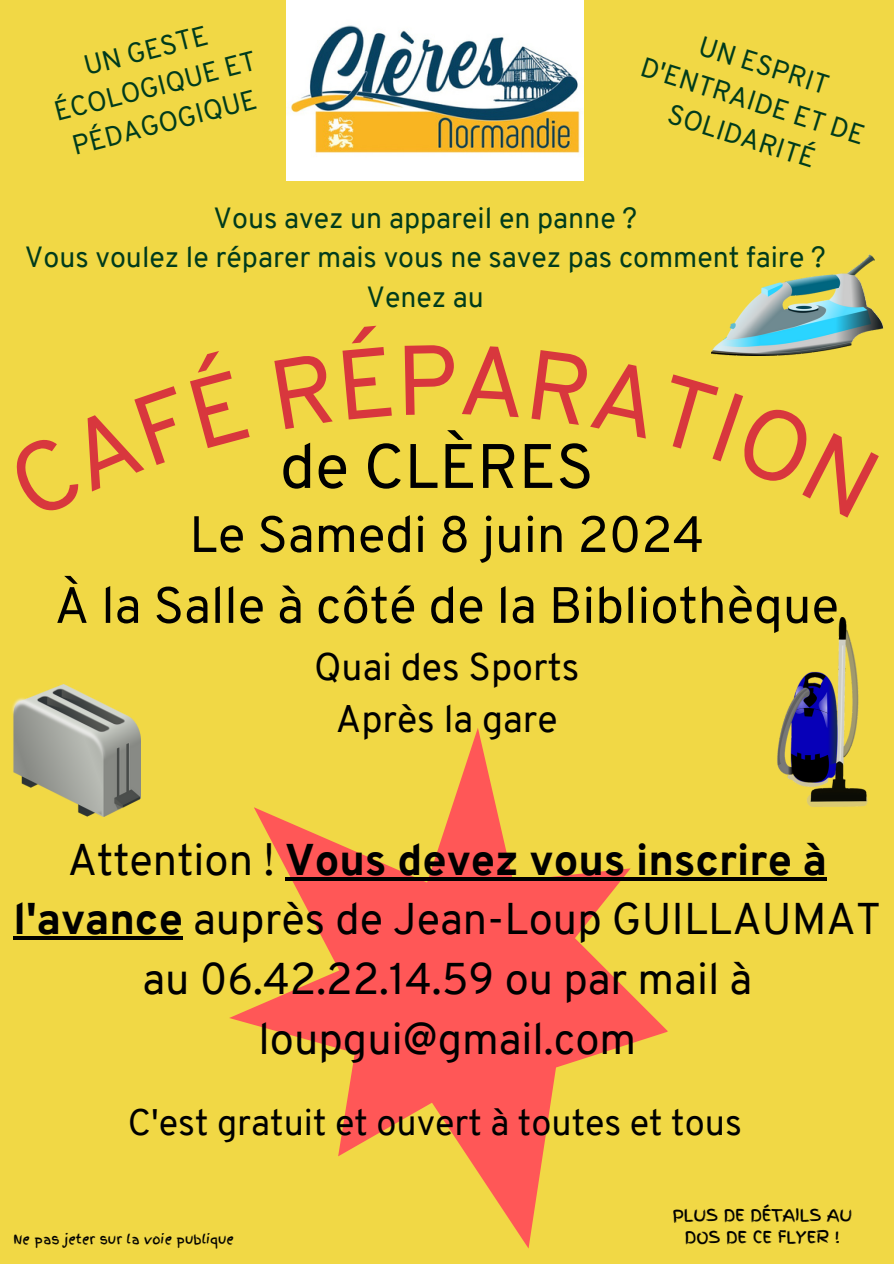
<style>
.page{position:relative;width:894px;height:1264px;background:#fff}
.page>*{position:absolute;margin:0;border:0;box-sizing:border-box;transform-origin:0 0}
.t1{font:62.7px "Overpass";color:#000}
.t2{font:51px/70.8px "Overpass";color:#000;text-align:center}
.t3{font:43.35px/59.7px "Overpass";color:#000;text-align:center}
.t4{font:37.5px/51.8px "Overpass";color:#000;text-align:center}
.t5{font:36px "Overpass";color:#000}
.t6{font:28.5px/39.3px "Overpass";color:#003b1c;text-align:center}
.t7{font:27px/37.2px "Overpass";color:#003b1c;text-align:center}
.t8{font:16.5px/22.5px "Finger Paint";color:#000;text-align:center}
.t9{font:12.75px "Finger Paint";color:#000}
.s1{font-weight:800}
</style>
<div class="page">
<div style="left:0;top:0;width:893px;height:1263px;background:#f1d845"></div>
<svg style="left:131px;top:728px;width:620px;height:521px"></svg>
<img style="left:713px;top:254px;width:170px;height:95px">
<img style="left:12px;top:684px;width:128px;height:132px">
<img style="left:777px;top:617px;width:91px;height:189px">
<img style="left:287px;top:0;width:296px;height:181px">
<svg style="left:285px;top:876px;width:541px;height:4px;fill:#000"></svg>
<hr style="left:14px;top:936px;width:169px;height:3px;background:#000">
<svg style="left:711px;top:349px;width:123px;height:7px"></svg>
<p class="t7" style="left:42px;top:60px;width:209px;rotate:-14deg">UN GESTE<br>ÉCOLOGIQUE ET<br>PÉDAGOGIQUE</p>
<p class="t7" style="left:656px;top:16px;width:235px;rotate:17deg">UN ESPRIT<br>D'ENTRAIDE ET DE<br>SOLIDARITÉ</p>
<p class="t6" style="left:25px;top:201px;width:802px">Vous avez un appareil en panne ?<br>Vous voulez le réparer mais vous ne savez pas comment faire ?<br>Venez au</p>
<h1 class="t1" style="left:280px;top:441px;width:315px">de CLÈRES</h1>
<p class="t2" style="left:55px;top:504px;width:785px">Le Samedi 8 juin 2024<br>À la Salle à côté de la Bibliothèque</p>
<p class="t4" style="left:314px;top:645px;width:266px">Quai des Sports<br>Après la gare</p>
<p class="t3" style="left:14px;top:833px;width:868px">Attention ! <span class="s1">Vous devez vous inscrire à l'avance</span> auprès de Jean-Loup GUILLAUMAT au 06.42.22.14.59 ou par mail à loupgui@gmail.com</p>
<p class="t5" style="left:128px;top:1108px;width:615px">C'est gratuit et ouvert à toutes et tous</p>
<p class="t9" style="left:13px;top:1229px;width:222px">Ne pas jeter sur la voie publique</p>
<p class="t8" style="left:672px;top:1203px;width:181px">PLUS DE DÉTAILS AU<br>DOS DE CE FLYER !</p>
</div>
